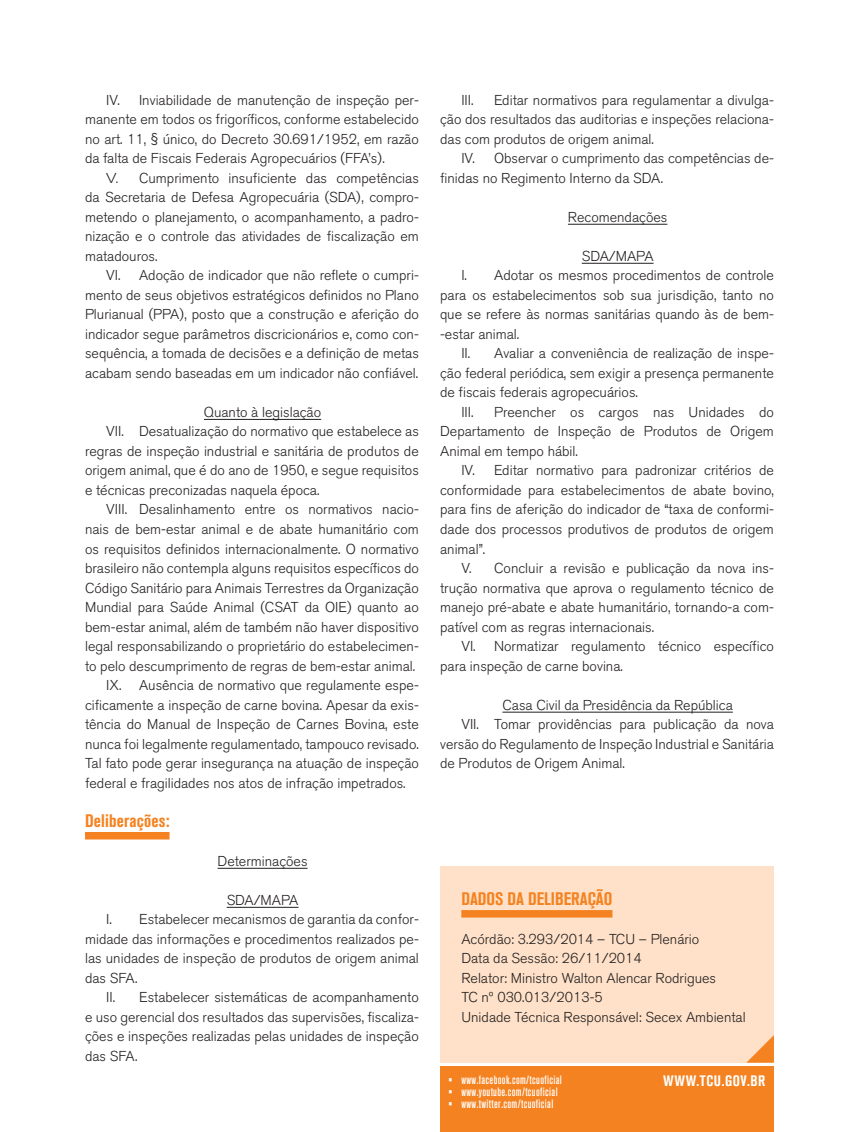
<style>
.page{position:relative;width:859px;height:1132px;background:#fff}
.page>*{position:absolute;margin:0;border:0;box-sizing:border-box;transform-origin:0 0}
.INTERTÍTULO_FICHA{font:700 condensed 18px "Akzidenz Grotesk BQ";color:#f58220}
.t1{font:700 condensed 15px "Akzidenz Grotesk BQ";letter-spacing:.04em;color:#fff}
.TEXTO_FICHA{font:300 14.25px/19.5px "Akzidenz Grotesk BQ";color:#231f20;text-align:justify}
.t2{font:12px "Akzidenz Grotesk BQ Md Cnd Alt";letter-spacing:.03em;color:#fff}
.s1{font-stretch:expanded}
</style>
<div class="page">
<div style="left:440px;top:1066px;width:334px;height:65px;background:#f58220"></div>
<hr style="left:204px;top:419px;width:117px;height:1px;background:#231f20">
<div style="left:85px;top:831px;width:85px;height:8px;background:#f58220"></div>
<hr style="left:218px;top:867px;width:90px;height:1px;background:#231f20">
<hr style="left:227px;top:906px;width:71px;height:1px;background:#231f20">
<hr style="left:568px;top:224px;width:99px;height:1px;background:#231f20">
<hr style="left:582px;top:263px;width:71px;height:1px;background:#231f20">
<hr style="left:502px;top:711px;width:231px;height:1px;background:#231f20">
<div style="left:440px;top:865px;width:334px;height:197px;background:#fee1c8"></div>
<div style="left:461px;top:909px;width:151px;height:8px;background:#f58220"></div>
<svg style="left:747px;top:1035px;width:27px;height:27px"></svg>
<p class="TEXTO_FICHA" style="left:85px;top:90px;width:335px;text-indent:21px">IV. Inviabilidade de manutenção de inspeção per&shy;manente em todos os frigoríficos, conforme estabelecido no art. 11, § único, do Decreto 30.691/1952, em razão da falta de Fiscais Federais Agropecuários (FFA’s).</p>
<p class="TEXTO_FICHA" style="left:85px;top:168px;width:335px;text-indent:21px"><span class="s1">V.</span> Cumprimento insuficiente das competências da Secretaria de Defesa Agropecuária (SDA), compro&shy;metendo o planejamento, o acompanhamento, a padro&shy;nização e o controle das atividades de fiscalização em matadouros.</p>
<p class="TEXTO_FICHA" style="left:85px;top:266px;width:335px;text-indent:21px">VI. Adoção de indicador que não reflete o cumpri&shy;mento de seus objetivos estratégicos definidos no Plano Plurianual (PPA), posto que a construção e aferição do indicador segue parâmetros discricionários e, como con&shy;sequência, a tomada de decisões e a definição de metas acabam sendo baseadas em um indicador não confiável.</p>
<p class="TEXTO_FICHA" style="left:204px;top:402px;width:119px">Quanto à legislação</p>
<p class="TEXTO_FICHA" style="left:85px;top:422px;width:335px;text-indent:21px">VII. Desatualização do normativo que estabelece as regras de inspeção industrial e sanitária de produtos de origem animal, que é do ano de 1950, e segue requisitos e técnicas preconizadas naquela época.</p>
<p class="TEXTO_FICHA" style="left:85px;top:500px;width:335px;text-indent:21px">VIII. Desalinhamento entre os normativos nacio&shy;nais de bem-estar animal e de abate humanitário com os requisitos definidos internacionalmente. O normativo brasileiro não contempla alguns requisitos específicos do Código Sanitário para Animais Terrestres da Organização Mundial para Saúde Animal (CSAT da OIE) quanto ao bem-estar animal, além de também não haver dispositivo legal responsabilizando o proprietário do estabelecimen&shy;to pelo descumprimento de regras de bem-estar animal.</p>
<p class="TEXTO_FICHA" style="left:85px;top:675px;width:335px;text-indent:21px">IX. Ausência de normativo que regulamente espe&shy;cificamente a inspeção de carne bovina. Apesar da exis&shy;tência do Manual de Inspeção de Carnes Bovina, este nunca foi legalmente regulamentado, tampouco revisado.<br>Tal fato pode gerar insegurança na atuação de inspeção federal e fragilidades nos atos de infração impetrados.</p>
<p class="INTERTÍTULO_FICHA" style="left:85px;top:809px;width:86px">Deliberações:</p>
<p class="TEXTO_FICHA" style="left:218px;top:851px;width:91px">Determinações</p>
<p class="TEXTO_FICHA" style="left:227px;top:890px;width:73px">SDA/MAPA</p>
<p class="TEXTO_FICHA" style="left:85px;top:909px;width:335px;text-indent:21px">I. Estabelecer mecanismos de garantia da confor&shy;midade das informações e procedimentos realizados pe&shy;las unidades de inspeção de produtos de origem animal das SFA.</p>
<p class="TEXTO_FICHA" style="left:85px;top:987px;width:335px;text-indent:21px">II. Estabelecer sistemáticas de acompanhamento e uso gerencial dos resultados das supervisões, fiscaliza&shy;ções e inspeções realizadas pelas unidades de inspeção das SFA.</p>
<p class="TEXTO_FICHA" style="left:440px;top:90px;width:335px;text-indent:54px">Editar normativos para regulamentar a divulga&shy;ção dos resultados das auditorias e inspeções relaciona&shy;das com produtos de origem animal.</p>
<p class="TEXTO_FICHA" style="left:440px;top:149px;width:335px;text-indent:21px">IV. Observar o cumprimento das competências de&shy;finidas no Regimento Interno da SDA.</p>
<p class="TEXTO_FICHA" style="left:568px;top:207px;width:101px">Recomendações</p>
<p class="TEXTO_FICHA" style="left:582px;top:246px;width:73px">SDA/MAPA</p>
<p class="TEXTO_FICHA" style="left:440px;top:266px;width:335px;text-indent:21px">I. Adotar os mesmos procedimentos de controle para os estabelecimentos sob sua jurisdição, tanto no que se refere às normas sanitárias quando às de bem--estar animal.</p>
<p class="TEXTO_FICHA" style="left:440px;top:344px;width:335px;text-indent:21px">II. Avaliar a conveniência de realização de inspe&shy;ção federal periódica, sem exigir a presença permanente de fiscais federais agropecuários.</p>
<p class="TEXTO_FICHA" style="left:461px;top:402px;width:14px">III.</p>
<p class="TEXTO_FICHA" style="left:461px;top:90px;width:14px">III.</p>
<p class="TEXTO_FICHA" style="left:440px;top:402px;width:335px;text-indent:54px">Preencher os cargos nas Unidades do Departamento de Inspeção de Produtos de Origem Animal em tempo hábil.</p>
<p class="TEXTO_FICHA" style="left:440px;top:461px;width:335px;text-indent:21px">IV. Editar normativo para padronizar critérios de conformidade para estabelecimentos de abate bovino, para fins de aferição do indicador de “taxa de conformi&shy;dade dos processos produtivos de produtos de origem animal”.</p>
<p class="TEXTO_FICHA" style="left:440px;top:558px;width:335px;text-indent:21px">V. Concluir a revisão e publicação da nova ins&shy;trução normativa que aprova o regulamento técnico de manejo pré-abate e abate humanitário, tornando-a com&shy;patível com as regras internacionais.</p>
<p class="TEXTO_FICHA" style="left:440px;top:636px;width:335px;text-indent:21px">VI. Normatizar regulamento técnico específico para inspeção de carne bovina.</p>
<p class="TEXTO_FICHA" style="left:502px;top:695px;width:232px">Casa Civil da Presidência da República</p>
<p class="TEXTO_FICHA" style="left:440px;top:714px;width:335px;text-indent:21px">VII. Tomar providências para publicação da nova versão do Regulamento de Inspeção Industrial e Sanitária de Produtos de Origem Animal.</p>
<p class="INTERTÍTULO_FICHA" style="left:461px;top:887px;width:153px">DADOS DA DELIBERAÇÃO</p>
<p class="TEXTO_FICHA" style="left:461px;top:929px;width:239px">Acórdão: 3.293/2014 – TCU – Plenário</p>
<p class="TEXTO_FICHA" style="left:461px;top:948px;width:182px">Data da Sessão: 26/11/2014</p>
<p class="TEXTO_FICHA" style="left:461px;top:968px;width:256px">Relator: Ministro Walton Alencar Rodrigues</p>
<p class="TEXTO_FICHA" style="left:461px;top:987px;width:143px">TC nº 030.013/2013-5</p>
<p class="TEXTO_FICHA" style="left:461px;top:1007px;width:286px">Unidade Técnica Responsável: Secex Ambiental</p>
<p class="t2" style="left:449px;top:1072px;width:115px">• www.facebook.com/tcuoficial</p>
<p class="t1" style="left:663px;top:1071px;width:104px">WWW.TCU.GOV.BR</p>
<p class="t2" style="left:449px;top:1084px;width:111px">• www.youtube.com/tcuoficial</p>
<p class="t2" style="left:449px;top:1096px;width:106px">• www.twitter.com/tcuoficial</p>
</div>
